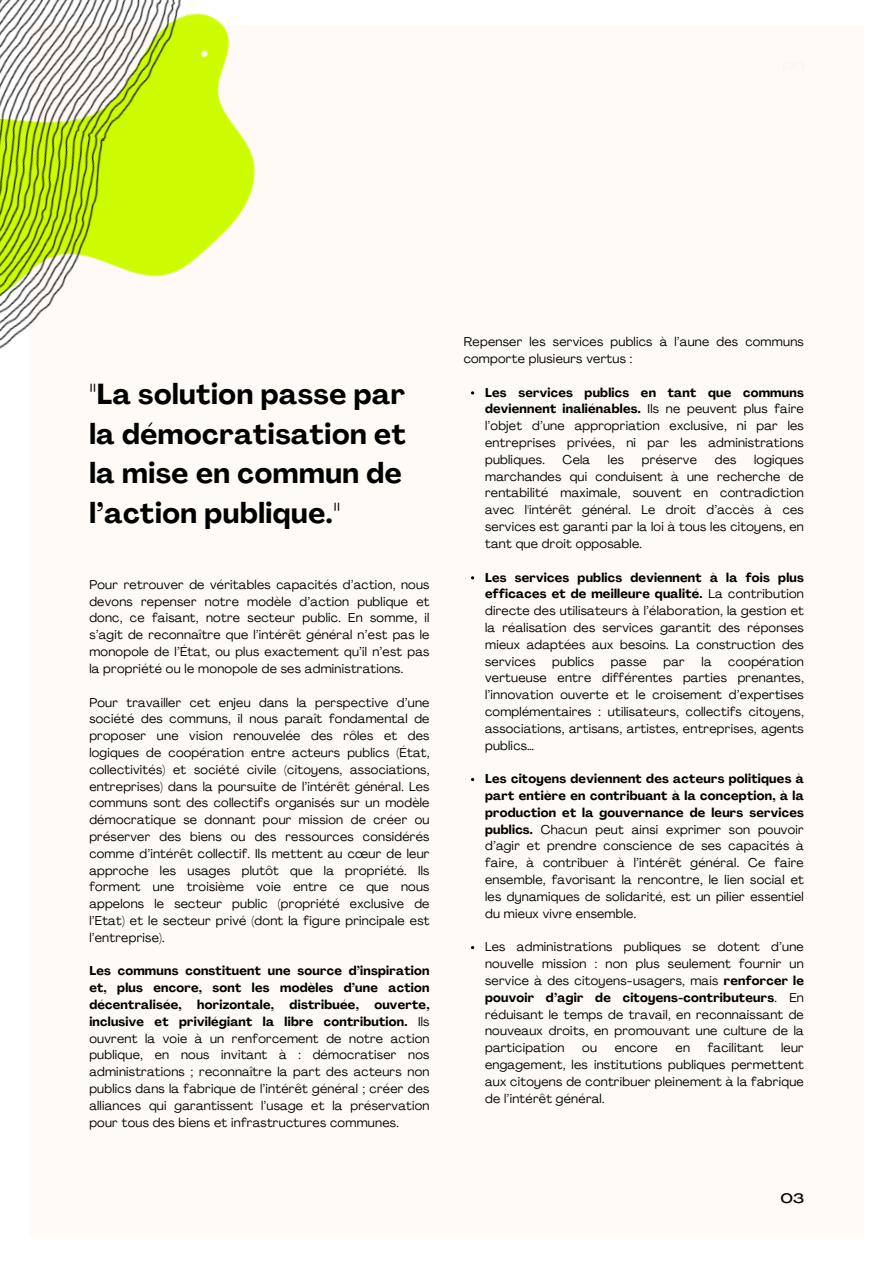
<style>
.page{position:relative;width:893px;height:1264px;background:#fff}
.page>*{position:absolute;margin:0;border:0;box-sizing:border-box;transform-origin:0 0}
.t1{font:700 28.5px/39.3px "Agrandir";letter-spacing:.02em;color:#000}
.t2{font:500 13.5px "Agrandir Grand";color:#000}
.t3{font:12.6px/16.8px "Agrandir";letter-spacing:.02em;color:#000;text-align:justify}
.s1{font-weight:700}
</style>
<div class="page">
<div style="left:29px;top:26px;width:835px;height:1210px;background:#fffaf5"></div>
<img style="left:0;top:0;width:255px;height:349px">
<p class="t1" style="left:89px;top:377px;width:318px">"La solution passe par la démocratisation et la mise en commun de l’action publique."</p>
<p class="t3" style="left:89px;top:577px;width:341px">Pour retrouver de véritables capacités d’action, nous devons repenser notre modèle d’action publique et donc, ce faisant, notre secteur public. En somme, il s’agit de reconnaître que l’intérêt général n’est pas le monopole de l’État, ou plus exactement qu’il n’est pas la propriété ou le monopole de ses administrations.</p>
<p class="t3" style="left:89px;top:695px;width:341px">Pour travailler cet enjeu dans la perspective d’une société des communs, il nous paraît fondamental de proposer une vision renouvelée des rôles et des logiques de coopération entre acteurs publics (État, collectivités) et société civile (citoyens, associations, entreprises) dans la poursuite de l’intérêt général. Les communs sont des collectifs organisés sur un modèle démocratique se donnant pour mission de créer ou préserver des biens ou des ressources considérés comme d’intérêt collectif. Ils mettent au cœur de leur approche les usages plutôt que la propriété. Ils forment une troisième voie entre ce que nous appelons le secteur public (propriété exclusive de l’Etat) et le secteur privé (dont la figure principale est l’entreprise).</p>
<p class="t3" style="left:89px;top:963px;width:341px"><span class="s1">Les communs constituent une source d’inspiration et, plus encore, sont les modèles d’une action décentralisée, horizontale, distribuée, ouverte, inclusive et privilégiant la libre contribution.</span> Ils ouvrent la voie à un renforcement de notre action publique, en nous invitant à : démocratiser nos administrations ; reconnaître la part des acteurs non publics dans la fabrique de l’intérêt général ; créer des alliances qui garantissent l’usage et la préservation pour tous des biens et infrastructures communes.</p>
<p class="t3" style="left:463px;top:334px;width:341px">Repenser les services publics à l’aune des communs comporte plusieurs vertus :</p>
<p class="t3" style="left:485px;top:385px;width:320px"><span class="s1">Les services publics en tant que communs deviennent inaliénables.</span> Ils ne peuvent plus faire l’objet d’une appropriation exclusive, ni par les entreprises privées, ni par les administrations publiques.</p>
<p class="t3" style="left:562px;top:452px;width:29px">Cela</p>
<p class="t3" style="left:608px;top:452px;width:18px">les</p>
<p class="t3" style="left:641px;top:452px;width:57px">préserve</p>
<p class="t3" style="left:714px;top:452px;width:23px">des</p>
<p class="t3" style="left:485px;top:452px;width:320px;text-indent:269px">logiques marchandes qui conduisent à une recherche de rentabilité maximale, souvent en contradiction avec l'intérêt général. Le droit d’accès à ces services est garanti par la loi à tous les citoyens, en tant que droit opposable.</p>
<p class="t3" style="left:485px;top:570px;width:320px"><span class="s1">Les services publics deviennent à la fois plus efficaces et de meilleure qualité.</span> La contribution directe des utilisateurs à l’élaboration, la gestion et la réalisation des services garantit des réponses mieux adaptées aux besoins. La construction des services</p>
<p class="t3" style="left:485px;top:654px;width:320px;text-indent:243px">coopération vertueuse entre différentes parties prenantes, l’innovation ouverte et le croisement d’expertises complémentaires : utilisateurs, collectifs citoyens, associations, artisans, artistes, entreprises, agents publics…</p>
<p class="t3" style="left:485px;top:771px;width:320px"><span class="s1">Les citoyens deviennent des acteurs politiques à part entière en contribuant à la conception, à la production et la gouvernance de leurs services publics.</span> Chacun peut ainsi exprimer son pouvoir d’agir et prendre conscience de ses capacités à faire, à contribuer à l’intérêt général. Ce faire ensemble, favorisant la rencontre, le lien social et les dynamiques de solidarité, est un pilier essentiel du mieux vivre ensemble.</p>
<p class="t3" style="left:485px;top:939px;width:320px">Les administrations publiques se dotent d’une nouvelle mission : non plus seulement fournir un service à des citoyens-usagers, mais <span class="s1">renforcer le pouvoir d’agir de citoyens-contributeurs</span>. En réduisant le temps de travail, en reconnaissant de nouveaux droits, en promouvant une culture de la participation</p>
<p class="t3" style="left:552px;top:654px;width:43px">publics</p>
<p class="t3" style="left:611px;top:654px;width:37px">passe</p>
<p class="t3" style="left:663px;top:654px;width:23px">par</p>
<p class="t3" style="left:701px;top:654px;width:12px">la</p>
<p class="t3" style="left:582px;top:1040px;width:16px">ou</p>
<p class="t3" style="left:614px;top:1040px;width:45px">encore</p>
<p class="t3" style="left:675px;top:1040px;width:16px">en</p>
<p class="t3" style="left:707px;top:1040px;width:57px">facilitant</p>
<p class="t3" style="left:485px;top:1040px;width:320px;text-indent:296px">leur engagement, les institutions publiques permettent aux citoyens de contribuer pleinement à la fabrique de l’intérêt général.</p>
<h1 class="t2" style="left:780px;top:1193px;width:25px">03</h1>
</div>
